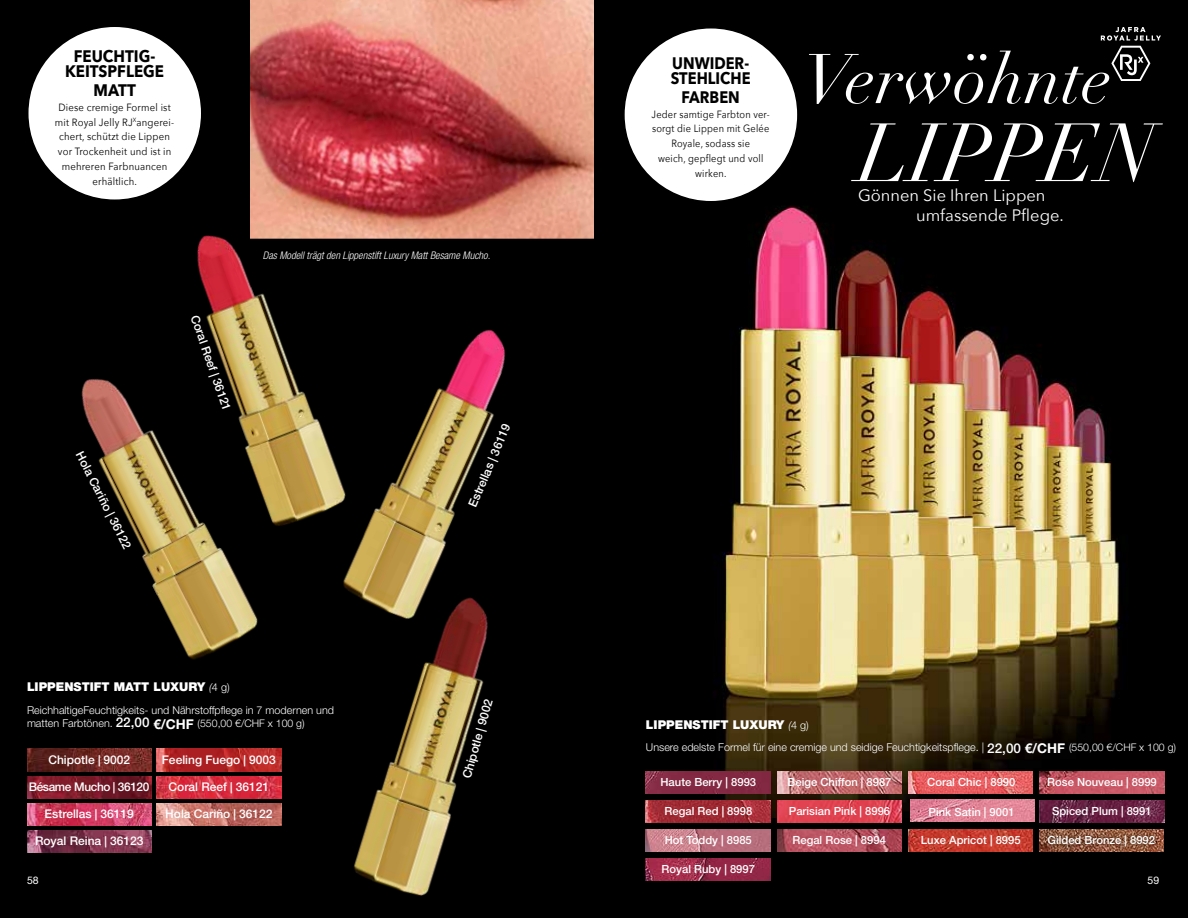
<style>
.page{position:relative;width:1188px;height:918px;background:#000}
.page>*{position:absolute;margin:0;border:0;box-sizing:border-box;transform-origin:0 0}
.t1{font:italic 81px "Didot";color:#fff}
.t2{font:italic 69px "Didot";color:#fff}
.t3{font:700 16.65px/15px "Avenir Next";color:#000;text-align:center;scale:.91 1}
.t4{font:700 16.65px/15px "Avenir Next";color:#000;scale:.88 1}
.t5{font:16.5px "Avenir Next";color:#fff}
.t6{font:900 12.15px "Helvetica Neue LT Std";color:#fff}
.t7{font:500 12px "Helvetica Neue LT Std";color:#fff}
.t8{font:500 12px "Helvetica Neue LT Std";letter-spacing:-.03em;color:#fff}
.t9{font:500 11.25px "Helvetica Neue LT Std";color:#fff}
.t10{font:300 10.8px "Helvetica Neue LT Std";color:#fff}
.t11{font:10.5px/14.9px "Avenir Next";letter-spacing:.02em;color:#000;text-align:center;scale:.91 1}
.t12{font:10.5px/14.9px "Avenir Next";letter-spacing:.02em;color:#000;text-align:center;scale:.88 1}
.t13{font:italic 300 condensed 10.5px "Helvetica Neue LT Std";color:#fff}
.t14{font:300 10.5px "Helvetica Neue LT Std";color:#fff}
.t15{font:10.5px "Helvetica Neue LT Std";color:#fff}
.s1{font-size:11.25px}
.s2{font-weight:300;font-style:italic;font-size:10.8px}
.s3{font-weight:300;font-size:10.8px}
.s4{font-size:10.8px}
.s5{font-weight:500;font-size:13.5px}
.s6{font-weight:700;font-size:13.5px}
.s7{font-size:10.5px}
</style>
<div class="page">
<img style="left:250px;top:0;width:344px;height:239px">
<img style="left:645px;top:35px;width:520px;height:783px">
<img style="left:157px;top:776px;width:124px;height:22px">
<img style="left:27px;top:776px;width:124px;height:22px">
<img style="left:157px;top:803px;width:124px;height:22px">
<img style="left:27px;top:803px;width:124px;height:22px">
<img style="left:27px;top:749px;width:124px;height:22px">
<img style="left:157px;top:749px;width:124px;height:22px">
<img style="left:27px;top:830px;width:124px;height:22px">
<div style="left:28px;top:26px;width:174px;height:174px;background:#fff;border-radius:50%"></div>
<div style="left:624px;top:28px;width:174px;height:174px;background:#fff;border-radius:50%"></div>
<img style="left:646px;top:858px;width:124px;height:22px">
<img style="left:910px;top:800px;width:125px;height:22px">
<img style="left:777px;top:800px;width:125px;height:22px">
<img style="left:646px;top:800px;width:124px;height:22px">
<img style="left:1040px;top:800px;width:124px;height:22px">
<img style="left:1039px;top:829px;width:124px;height:22px">
<img style="left:777px;top:829px;width:124px;height:22px">
<img style="left:646px;top:829px;width:124px;height:22px">
<img style="left:908px;top:829px;width:124px;height:22px">
<img style="left:908px;top:771px;width:125px;height:22px">
<div style="left:646px;top:771px;width:124px;height:22px;background:#832943"></div>
<img style="left:777px;top:771px;width:125px;height:22px">
<img style="left:1040px;top:771px;width:124px;height:22px">
<div style="left:1041px;top:828px;width:121px;height:25px;background:#000;opacity:.75"></div>
<svg style="left:1101px;top:27px;width:60px;height:54px"></svg>
<img style="left:371px;top:329px;width:135px;height:227px">
<img style="left:197px;top:193px;width:174px;height:363px">
<img style="left:81px;top:331px;width:210px;height:328px">
<img style="left:343px;top:556px;width:145px;height:340px">
<h3 class="t3" style="left:65px;top:49px;width:110px">FEUCHTIG-<br>KEITSPFLEGE</h3>
<h3 class="t3" style="left:94px;top:82px;width:48px">MATT</h3>
<p class="t11" style="left:55px;top:99px;width:133px">Diese cremige Formel ist mit Royal Jelly RJ<sup>X</sup>angerei&shy;chert, schützt die Lippen vor Trockenheit und ist in mehreren Farbnuancen erhältlich.</p>
<p class="t7" style="left:86px;top:449px;width:109px;rotate:63deg">Hola Cariño <span class="s1">|</span> 36122</p>
<p class="t7" style="left:201px;top:313px;width:102px;rotate:71deg">Coral Reef <span class="s1">|</span> 36121</p>
<p class="t13" style="left:263px;top:249px;width:229px">Das Modell trägt den Lippenstift Luxury Matt Besame Mucho.</p>
<p class="t7" style="left:465px;top:504px;width:91px;rotate:-67deg">Estrellas <span class="s1">|</span> 36119</p>
<p class="t6" style="left:27px;top:680px;width:204px">LIPPENSTIFT MATT LUXURY <span class="s2">(</span><span class="s3">4 g)</span></p>
<p class="t10" style="left:27px;top:703px;width:309px">ReichhaltigeFeuchtigkeits- und Nährstoffpflege in 7 modernen und</p>
<p class="t14" style="left:27px;top:717px;width:279px"><span class="s4">matten Farbtönen.</span> <span class="s5">22,00</span> <span class="s6">€/CHF</span> (550,00 €/CHF x 100 g)</p>
<p class="t7" style="left:48px;top:753px;width:83px">Chipotle <span class="s1">|</span> 9002</p>
<p class="t7" style="left:162px;top:753px;width:115px">Feeling Fuego <span class="s1">|</span> 9003</p>
<p class="t8" style="left:29px;top:780px;width:122px">Bésame Mucho <span class="s1">|</span> 36120</p>
<p class="t7" style="left:169px;top:780px;width:102px">Coral Reef <span class="s1">|</span> 36121</p>
<p class="t7" style="left:45px;top:807px;width:91px">Estrellas <span class="s1">|</span> 36119</p>
<p class="t7" style="left:165px;top:807px;width:109px">Hola Cariño <span class="s1">|</span> 36122</p>
<p class="t7" style="left:35px;top:834px;width:110px">Royal Reina <span class="s1">|</span> 36123</p>
<p class="t7" style="left:459px;top:776px;width:83px;rotate:-74deg">Chipotle <span class="s1">|</span> 9002</p>
<h3 class="t4" style="left:671px;top:55px;width:92px">UNWIDER-<br>STEHLICHE</h3>
<h3 class="t4" style="left:682px;top:89px;width:68px">FARBEN</h3>
<p class="t12" style="left:652px;top:106px;width:136px">Jeder samtige Farbton ver&shy;sorgt die Lippen mit Gelée<br>Royale, sodass sie<br>weich, gepflegt und voll wirken.</p>
<h2 class="t2" style="left:804px;top:37px;width:309px">Verwöhnte</h2>
<h1 class="t1" style="left:858px;top:103px;width:299px">LIPPEN</h1>
<h3 class="t5" style="left:916px;top:201px;width:149px">umfassende Pflege.</h3>
<h3 class="t5" style="left:858px;top:181px;width:189px">Gönnen Sie Ihren Lippen</h3>
<p class="t6" style="left:646px;top:717px;width:164px">LIPPENSTIFT LUXURY <span class="s2">(</span><span class="s3">4 g)</span></p>
<p class="t10" style="left:646px;top:741px;width:532px">Unsere edelste Formel für eine cremige und seidige Feuchtigkeitspflege. | <span class="s5">22,00</span> <span class="s6">€/CHF</span> <span class="s7">(550,00 €/CHF x 100 g)</span></p>
<p class="t9" style="left:661px;top:775px;width:97px">Haute Berry | 8993</p>
<p class="t9" style="left:788px;top:775px;width:106px">Beige Chiffon | 8987</p>
<p class="t9" style="left:927px;top:775px;width:90px">Coral Chic | 8990</p>
<p class="t9" style="left:1047px;top:775px;width:111px">Rose Nouveau | 8999</p>
<p class="t9" style="left:665px;top:804px;width:89px">Regal Red | 8998</p>
<p class="t9" style="left:789px;top:804px;width:103px">Parisian Pink | 8996</p>
<p class="t9" style="left:929px;top:805px;width:88px">Pink Satin | 9001</p>
<p class="t9" style="left:1052px;top:804px;width:101px">Spiced Plum | 8991</p>
<p class="t9" style="left:665px;top:833px;width:89px">Hot Toddy | 8985</p>
<p class="t9" style="left:793px;top:833px;width:95px">Regal Rose | 8994</p>
<p class="t9" style="left:921px;top:833px;width:101px">Luxe Apricot | 8995</p>
<p class="t9" style="left:1048px;top:833px;width:109px">Gilded Bronze | 8992</p>
<p class="t9" style="left:662px;top:862px;width:95px">Royal Ruby | 8997</p>
<p class="t15" style="left:27px;top:874px;width:13px">58</p>
<p class="t15" style="left:1148px;top:874px;width:13px">59</p>
</div>
